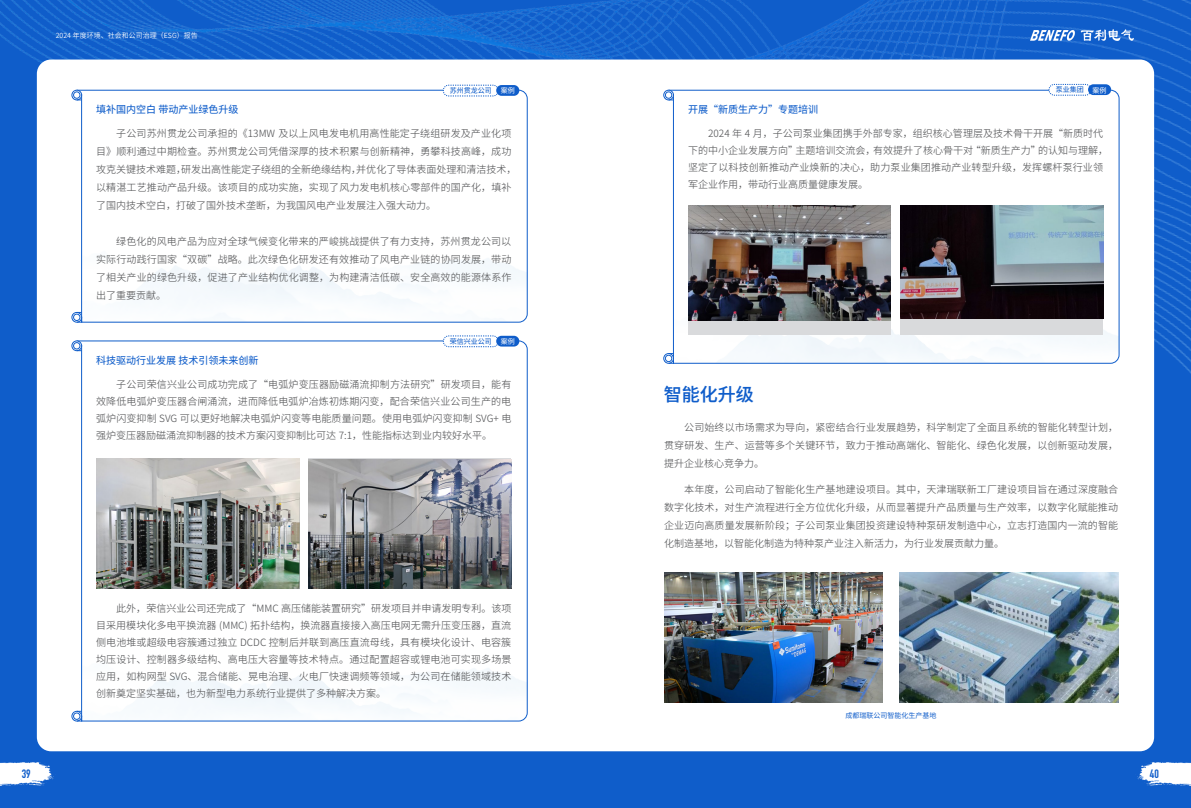
<style>
.page{position:relative;width:1191px;height:808px;background:#fff}
.page>*{position:absolute;margin:0;border:0;box-sizing:border-box;transform-origin:0 0}
.t1{font:18px "Dream Han Sans CN W18";color:#0f5dca}
.t2{font:700 12px "DIN Condensed";color:#0f5dca}
.t3{font:10px/18px "Dream Han Sans CN W8";color:#57585a;text-align:justify}
.t4{font:10px "Dream Han Sans CN W14";color:#0f5dca}
.t5{font:7px "Dream Han Sans CN W10";color:#fff}
.t6{font:7px "Dream Han Sans CN W14";color:#0f5dca}
.t7{font:7px "Dream Han Sans CN W12";color:#0f5dca}
.t8{font:7px "Dream Han Sans CN W14";color:#fff}
</style>
<div class="page">
<img style="left:0;top:0;width:1191px;height:808px">
<div style="left:37px;top:60px;width:1117px;height:691px;background:#fff;border-radius:14px"></div>
<img style="left:0;top:762px;width:56px;height:24px">
<img style="left:1135px;top:762px;width:56px;height:24px">
<img style="left:1030px;top:29px;width:103px;height:12px">
<svg style="left:76px;top:341px;width:451px;height:380px"></svg>
<div style="left:72px;top:341px;width:10px;height:10px;border:1px solid #0f5dca;border-radius:50%"></div>
<div style="left:73px;top:342px;width:7px;height:7px;border:1px solid #0f5dca;border-radius:50%"></div>
<div style="left:72px;top:711px;width:10px;height:10px;border:1px solid #0f5dca;border-radius:50%"></div>
<div style="left:73px;top:713px;width:7px;height:6px;border:1px solid #0f5dca;border-radius:50%"></div>
<svg style="left:74px;top:343px;width:8px;height:8px"></svg>
<svg style="left:74px;top:711px;width:8px;height:11px"></svg>
<svg style="left:670px;top:90px;width:449px;height:274px"></svg>
<div style="left:663px;top:90px;width:10px;height:10px;border:1px solid #0f5dca;border-radius:50%"></div>
<div style="left:665px;top:92px;width:7px;height:6px;border:1px solid #0f5dca;border-radius:50%"></div>
<div style="left:663px;top:353px;width:10px;height:10px;border:1px solid #0f5dca;border-radius:50%"></div>
<div style="left:665px;top:355px;width:7px;height:7px;border:1px solid #0f5dca;border-radius:50%"></div>
<svg style="left:668px;top:353px;width:6px;height:11px"></svg>
<svg style="left:77px;top:90px;width:450px;height:233px"></svg>
<div style="left:72px;top:90px;width:10px;height:10px;border:1px solid #0f5dca;border-radius:50%"></div>
<div style="left:73px;top:92px;width:7px;height:6px;border:1px solid #0f5dca;border-radius:50%"></div>
<div style="left:72px;top:312px;width:10px;height:10px;border:1px solid #0f5dca;border-radius:50%"></div>
<div style="left:73px;top:314px;width:7px;height:7px;border:1px solid #0f5dca;border-radius:50%"></div>
<svg style="left:74px;top:92px;width:8px;height:9px"></svg>
<svg style="left:74px;top:312px;width:8px;height:11px"></svg>
<svg style="left:443px;top:336px;width:55px;height:11px"></svg>
<div style="left:496px;top:336px;width:23px;height:11px;background:#0f5dca;border-radius:5px"></div>
<svg style="left:1048px;top:84px;width:43px;height:12px"></svg>
<div style="left:1088px;top:84px;width:23px;height:11px;background:#0f5dca;border-radius:5px"></div>
<svg style="left:443px;top:85px;width:55px;height:12px"></svg>
<div style="left:496px;top:85px;width:23px;height:11px;background:#0f5dca;border-radius:5px"></div>
<img style="left:96px;top:458px;width:203px;height:131px">
<div style="left:688px;top:206px;width:203px;height:128px;background:#d9dadc"></div>
<img style="left:688px;top:206px;width:203px;height:114px">
<img style="left:308px;top:459px;width:203px;height:130px">
<div style="left:900px;top:206px;width:203px;height:128px;background:#d9dadc"></div>
<img style="left:900px;top:206px;width:203px;height:113px">
<img style="left:664px;top:573px;width:219px;height:130px">
<img style="left:899px;top:573px;width:219px;height:130px">
<p class="t5" style="left:56px;top:31px;width:144px">2024 年度环境、社会和公司治理（ESG）报告</p>
<p class="t6" style="left:450px;top:86px;width:43px">苏州贯龙公司</p>
<p class="t8" style="left:501px;top:86px;width:15px">案例</p>
<p class="t6" style="left:1055px;top:85px;width:29px">泵业集团</p>
<p class="t8" style="left:1092px;top:86px;width:15px">案例</p>
<p class="t4" style="left:96px;top:103px;width:144px">填补国内空白 带动产业绿色升级</p>
<p class="t4" style="left:688px;top:103px;width:131px">开展“新质生产力”专题培训</p>
<p class="t3" style="left:96px;top:124px;width:422px;text-align:left;text-indent:20px">子公司苏州贯龙公司承担的《13MW 及以上风电发电机用高性能定子绕组研发及产业化项目》顺利通过中期检查。苏州贯龙公司凭借深厚的技术积累与创新精神，勇攀科技高峰，成功攻克关键技术难题，研发出高性能定子绕组的全新绝缘结构，并优化了导体表面处理和清洁技术，以精湛工艺推动产品升级。该项目的成功实施，实现了风力发电机核心零部件的国产化，填补了国内技术空白，打破了国外技术垄断，为我国风电产业发展注入强大动力。</p>
<p class="t3" style="left:96px;top:232px;width:417px;text-indent:20px">绿色化的风电产品为应对全球气候变化带来的严峻挑战提供了有力支持，苏州贯龙公司以实际行动践行国家“双碳”战略。此次绿色化研发还有效推动了风电产业链的协同发展，带动了相关产业的绿色升级，促进了产业结构优化调整，为构建清洁低碳、安全高效的能源体系作出了重要贡献。</p>
<p class="t4" style="left:96px;top:354px;width:164px">科技驱动行业发展 技术引领未来创新</p>
<p class="t6" style="left:450px;top:337px;width:43px">荣信兴业公司</p>
<p class="t8" style="left:501px;top:337px;width:15px">案例</p>
<p class="t3" style="left:96px;top:375px;width:417px;line-height:17px;text-indent:20px">子公司荣信兴业公司成功完成了“电弧炉变压器励磁涌流抑制方法研究”研发项目，能有效降低电弧炉变压器合闸涌流，进而降低电弧炉冶炼初炼期闪变，配合荣信兴业公司生产的电弧炉闪变抑制 SVG 可以更好地解决电弧炉闪变等电能质量问题。使用电弧炉闪变抑制 SVG+ 电强炉变压器励磁涌流抑制器的技术方案闪变抑制比可达 7:1，性能指标达到业内较好水平。</p>
<p class="t3" style="left:96px;top:599px;width:417px;line-height:17px;text-indent:20px">此外，荣信兴业公司还完成了“MMC 高压储能装置研究”研发项目并申请发明专利。该项目采用模块化多电平换流器 (MMC) 拓扑结构，换流器直接接入高压电网无需升压变压器，直流侧电池堆或超级电容簇通过独立 DCDC 控制后并联到高压直流母线，具有模块化设计、电容簇均压设计、控制器多级结构、高电压大容量等技术特点。通过配置超容或锂电池可实现多场景应用，如构网型 SVG、混合储能、晃电治理、火电厂快速调频等领域，为公司在储能领域技术创新奠定坚实基础，也为新型电力系统行业提供了多种解决方案。</p>
<p class="t3" style="left:688px;top:125px;width:422px;line-height:17px;text-align:left;text-indent:20px">2024 年 4 月，子公司泵业集团携手外部专家，组织核心管理层及技术骨干开展“新质时代下的中小企业发展方向”主题培训交流会，有效提升了核心骨干对“新质生产力”的认知与理解，坚定了以科技创新推动产业焕新的决心，助力泵业集团推动产业转型升级，发挥螺杆泵行业领军企业作用，带动行业高质量健康发展。</p>
<h1 class="t1" style="left:664px;top:383px;width:91px">智能化升级</h1>
<p class="t3" style="left:664px;top:418px;width:455px;text-indent:20px">公司始终以市场需求为导向，紧密结合行业发展趋势，科学制定了全面且系统的智能化转型计划，贯穿研发、生产、运营等多个关键环节，致力于推动高端化、智能化、绿色化发展，以创新驱动发展，提升企业核心竞争力。</p>
<p class="t3" style="left:664px;top:480px;width:455px;text-indent:20px">本年度，公司启动了智能化生产基地建设项目。其中，天津瑞联新工厂建设项目旨在通过深度融合数字化技术，对生产流程进行全方位优化升级，从而显著提升产品质量与生产效率，以数字化赋能推动企业迈向高质量发展新阶段；子公司泵业集团投资建设特种泵研发制造中心，立志打造国内一流的智能化制造基地，以智能化制造为特种泵产业注入新活力，为行业发展贡献力量。</p>
<p class="t7" style="left:845px;top:711px;width:92px">成都瑞联公司智能化生产基地</p>
<p class="t2" style="left:22px;top:765px;width:10px">39</p>
<p class="t2" style="left:1149px;top:765px;width:10px">40</p>
</div>
